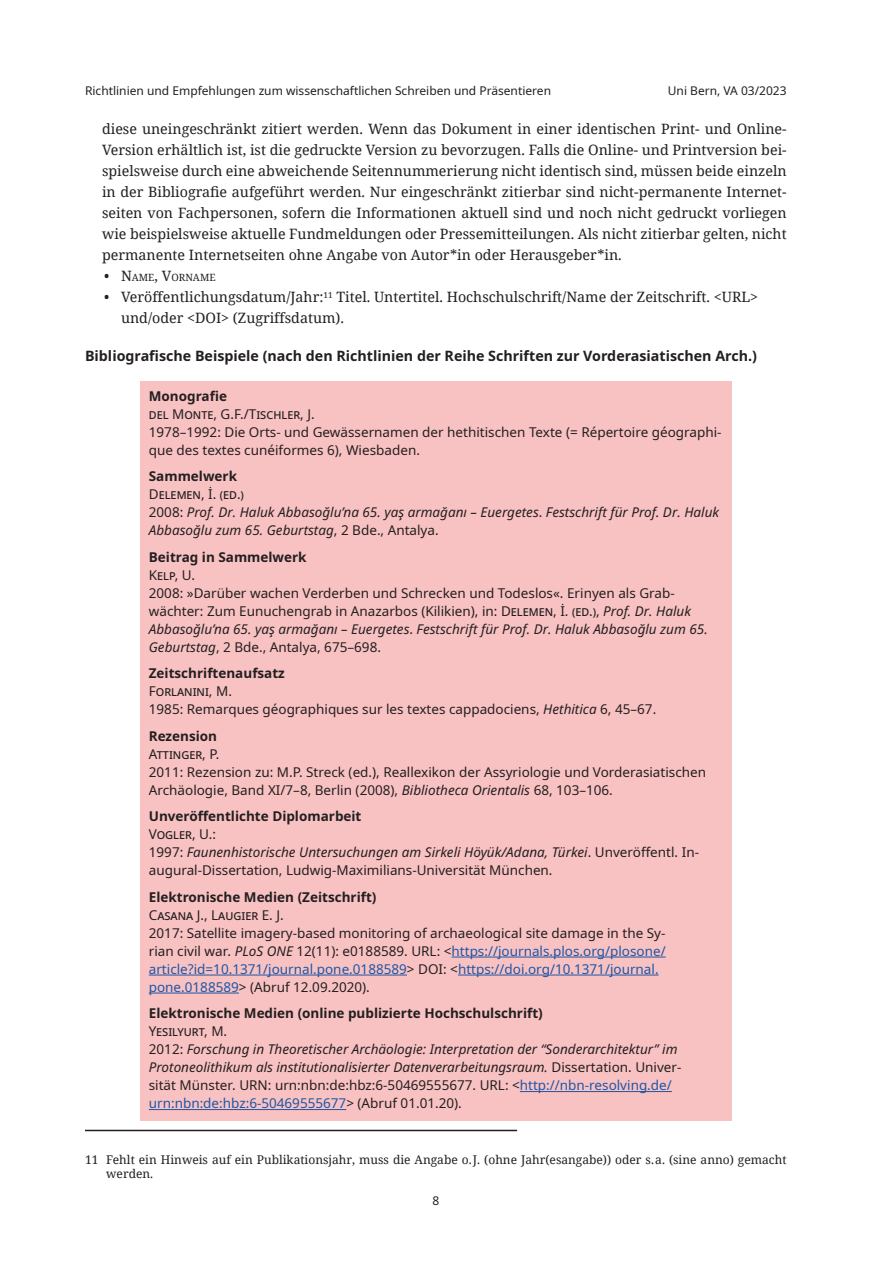
<style>
.page{position:relative;width:893px;height:1263px;background:#fff}
.page>*{position:absolute;margin:0;border:0;box-sizing:border-box;transform-origin:0 0}
.Text__mit_Einzug{font:14.25px/21px "Noto Serif";color:#231f20;text-align:justify}
.Untertitel_fett{font:700 14.25px "Noto Sans";color:#231f20}
.Beispiel-Kasten{font:13.5px/18px "Noto Sans";color:#231f20}
.Beispiel-Kasten-2{font:italic 13.5px/18px "Noto Sans";color:#231f20}
.Fussnote{font:12px/14.4px "Noto Serif";color:#231f20}
.t1{font:12px "Noto Sans";color:#231f20}
.t2{font:10.05px "Noto Serif";color:#231f20}
.s1{font-size:14.25px}
.s2{font-weight:700}
.s3{font-weight:700;font-style:normal}
.s4{font-style:normal}
.s5{font-style:italic}
.s6{color:#1e56a6}
.s7{font-style:normal;color:#1e56a6}
</style>
<div class="page">
<div style="left:140px;top:382px;width:591px;height:85px;background:#f9c2c2"></div>
<div style="left:140px;top:462px;width:591px;height:86px;background:#f9c2c2"></div>
<div style="left:140px;top:543px;width:591px;height:121px;background:#f9c2c2"></div>
<div style="left:140px;top:659px;width:591px;height:68px;background:#f9c2c2"></div>
<div style="left:140px;top:722px;width:591px;height:85px;background:#f9c2c2"></div>
<div style="left:140px;top:802px;width:591px;height:86px;background:#f9c2c2"></div>
<div style="left:140px;top:883px;width:591px;height:121px;background:#f9c2c2"></div>
<hr style="left:452px;top:957px;width:214px;height:1px;background:#1e56a6">
<hr style="left:149px;top:975px;width:258px;height:1px;background:#1e56a6">
<hr style="left:458px;top:975px;width:201px;height:1px;background:#1e56a6">
<hr style="left:149px;top:993px;width:90px;height:1px;background:#1e56a6">
<div style="left:140px;top:999px;width:591px;height:122px;background:#f9c2c2"></div>
<hr style="left:520px;top:1091px;width:152px;height:1px;background:#1e56a6">
<hr style="left:149px;top:1109px;width:197px;height:1px;background:#1e56a6">
<hr style="left:85px;top:1130px;width:432px;height:1px;background:#231f20">
<p class="t1" style="left:85px;top:82px;width:468px">Richtlinien und Empfehlungen zum wissenschaftlichen Schreiben und Präsentieren</p>
<p class="t1" style="left:668px;top:82px;width:120px">Uni Bern, VA 03/2023</p>
<p class="Text__mit_Einzug" style="left:102px;top:118px;width:686px">diese uneingeschränkt zitiert werden. Wenn das Dokument in einer identischen Print- und Online-Version erhältlich ist, ist die gedruckte Version zu bevorzugen. Falls die Online- und Printversion bei&shy;spielsweise durch eine abweichende Seitennummerierung nicht identisch sind, müssen beide einzeln in der Bibliografie aufgeführt werden. Nur eingeschränkt zitierbar sind nicht-permanente Internet&shy;seiten von Fachpersonen, sofern die Informationen aktuell sind und noch nicht gedruckt vorliegen wie beispielsweise aktuelle Fundmeldungen oder Pressemitteilungen. Als nicht zitierbar gelten, nicht permanente Internetseiten ohne Angabe von Autor*in oder Herausgeber*in.</p>
<p class="t2" style="left:104px;top:271px;width:113px"><span class="s1">• N</span>AME<span class="s1">, V</span>ORNAME</p>
<p class="Text__mit_Einzug" style="left:121px;top:286px;width:639px;text-indent:-17px">• Veröffentlichungsdatum/Jahr:<sup>11</sup> Titel. Untertitel. Hochschulschrift/Name der Zeitschrift. &lt;URL&gt; und/oder &lt;DOI&gt; (Zugriffsdatum).</p>
<p class="Untertitel_fett" style="left:85px;top:346px;width:673px">Bibliografische Beispiele (nach den Richtlinien der Reihe Schriften zur Vorderasiatischen Arch.)</p>
<p class="Beispiel-Kasten" style="left:149px;top:387px;width:574px"><span class="s2">Monografie<br></span>del Monte, G.F./Tischler, J.<br>1978–1992: Die Orts- und Gewässernamen der hethitischen Texte (= Répertoire géographi&shy;que des textes cunéiformes 6), Wiesbaden.</p>
<p class="Beispiel-Kasten-2" style="left:149px;top:467px;width:572px"><span class="s3">Sammelwerk<br></span><span class="s4">Delemen, İ. (ed.)<br>2008:</span> Prof. Dr. Haluk Abbasoğlu’na 65. yaş armağanı – Euergetes<span class="s4">.</span> Festschrift für Prof. Dr. Haluk Abbasoğlu zum 65. Geburtstag<span class="s4">, 2 Bde., Antalya.</span></p>
<p class="Beispiel-Kasten" style="left:149px;top:548px;width:560px"><span class="s2">Beitrag in Sammelwerk<br></span>Kelp, U.<br>2008: »Darüber wachen Verderben und Schrecken und Todeslos«. Erinyen als Grab&shy;wächter: Zum Eunuchengrab in Anazarbos (Kilikien), in: Delemen, İ. (ed.), <span class="s5">Prof. Dr. Haluk Abbasoğlu’na 65. yaş armağanı – Euergetes</span>. <span class="s5">Festschrift für Prof. Dr. Haluk Abbasoğlu zum 65.<br>Geburtstag</span>, 2 Bde., Antalya, 675–698.</p>
<p class="Beispiel-Kasten" style="left:149px;top:664px;width:509px"><span class="s2">Zeitschriftenaufsatz<br></span>Forlanini, M.<br>1985: Remarques géographiques sur les textes cappadociens, <span class="s5">Hethitica</span> 6, 45–67.</p>
<p class="Beispiel-Kasten" style="left:149px;top:727px;width:559px"><span class="s2">Rezension<br></span>Attinger, P.<br>2011: Rezension zu: M.P. Streck (ed.), Reallexikon der Assyriologie und Vorderasiatischen Archäologie, Band XI/7–8, Berlin (2008), <span class="s5">Bibliotheca Orientalis</span> 68, 103–106.</p>
<p class="Beispiel-Kasten" style="left:149px;top:807px;width:552px"><span class="s2">Unveröffentlichte Diplomarbeit<br></span>Vogler, U.:<br>1997: <span class="s5">Faunenhistorische Untersuchungen am Sirkeli Höyük/Adana, Türkei</span>. Unveröffentl. In&shy;augural-Dissertation, Ludwig-Maximilians-Universität München.</p>
<p class="Beispiel-Kasten" style="left:149px;top:888px;width:518px"><span class="s2">Elektronische Medien (Zeitschrift)<br></span>Casana J., Laugier E. J.<br>2017: Satellite imagery-based monitoring of archaeological site damage in the Sy&shy;rian civil war. <span class="s5">PLoS ONE</span> 12(11): e0188589. URL: &lt;<span class="s6">https://journals.plos.org/plosone/ article?id=10.1371/journal.pone.0188589</span>&gt; DOI: &lt;<span class="s6">https://doi.org/10.1371/journal. pone.0188589</span>&gt; (Abruf 12.09.2020).</p>
<p class="Beispiel-Kasten-2" style="left:149px;top:1004px;width:534px"><span class="s3">Elektronische Medien (online publizierte Hochschulschrift)<br></span><span class="s4">Yesilyurt, M.<br>2012:</span> Forschung in Theoretischer Archäologie: Interpretation der “Sonderarchitektur” im Protoneolithikum als institutionalisierter Datenverarbeitungsraum. <span class="s4">Dissertation. Univer&shy;sität Münster. URN: urn:nbn:de:hbz:6-50469555677. URL: &lt;</span><span class="s7">http://nbn-resolving.de/ urn:nbn:de:hbz:6-50469555677</span><span class="s4">&gt; (Abruf 01.01.20).</span></p>
<p class="Fussnote" style="left:106px;top:1151px;width:682px;text-indent:-21px">11 Fehlt ein Hinweis auf ein Publikationsjahr, muss die Angabe o. J. (ohne Jahr(esangabe)) oder s. a. (sine anno) gemacht werden.</p>
<p class="t1" style="left:432px;top:1192px;width:8px">8</p>
</div>
